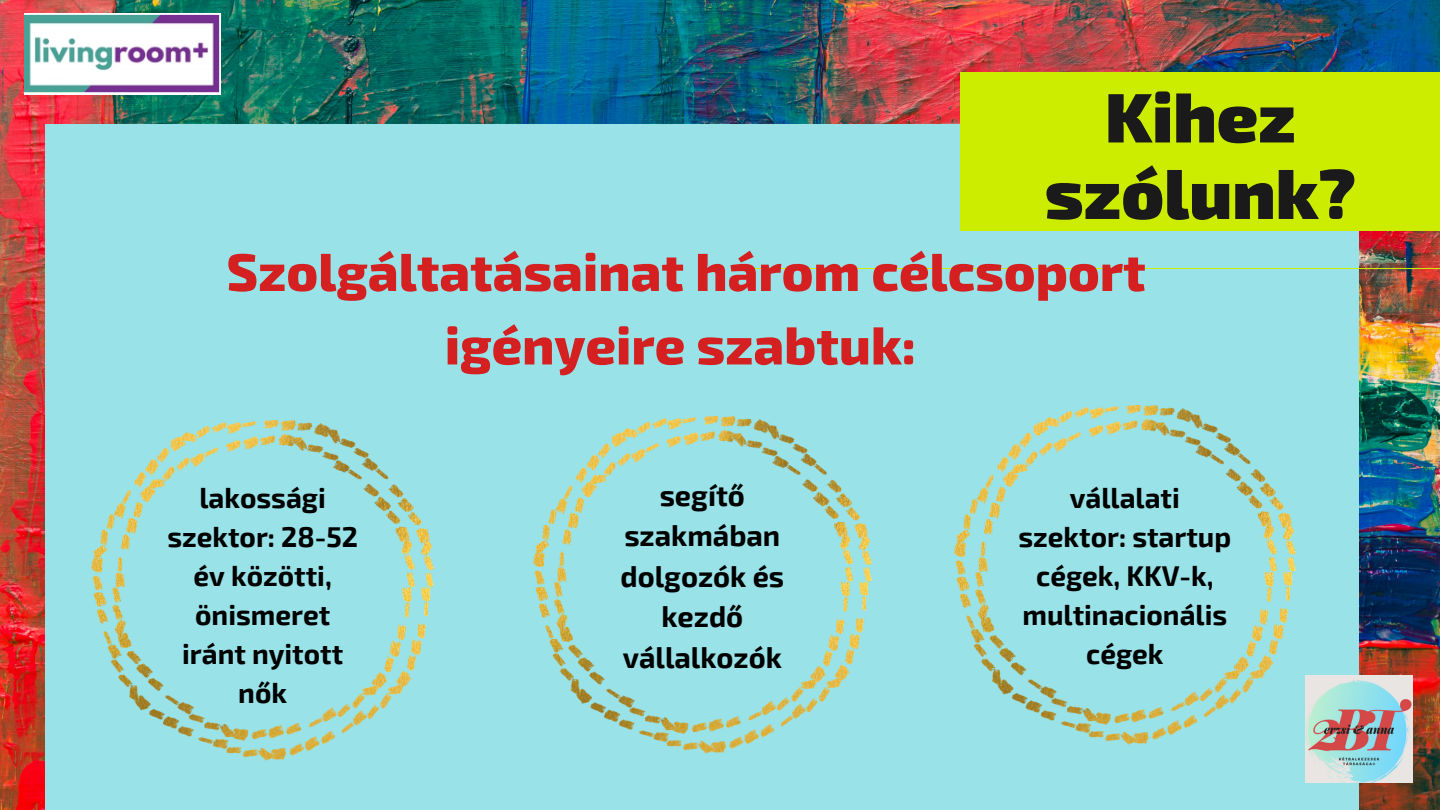
<style>
.page{position:relative;width:1440px;height:810px;background:#fff}
.page>*{position:absolute;margin:0;border:0;box-sizing:border-box;transform-origin:0 0}
.t1{font:900 70px/76.5px "Exo 2";color:#1b1a1a;text-align:center}
.t2{font:800 53px/73.5px "Exo 2";color:#d42020;text-align:center}
.t3{font:700 29px/40.5px "Exo 2";color:#000;text-align:center}
.t4{font:700 28px/39px "Exo 2";color:#000;text-align:center}
</style>
<div class="page">
<img style="left:0;top:0;width:1440px;height:810px">
<div style="left:46px;top:124px;width:1313px;height:686px;background:#98e2e8"></div>
<div style="left:961px;top:72px;width:479px;height:159px;background:#cced00"></div>
<hr style="left:749px;top:268px;width:691px;height:1px;background:#cced00">
<img style="left:1306px;top:676px;width:106px;height:106px">
<img style="left:92px;top:421px;width:341px;height:340px">
<img style="left:954px;top:405px;width:341px;height:340px">
<img style="left:533px;top:417px;width:339px;height:337px">
<img style="left:25px;top:13px;width:195px;height:81px">
<p class="t1" style="left:1045px;top:75px;width:313px">Kihez szólunk?</p>
<p class="t2" style="left:226px;top:232px;width:921px">Szolgáltatásainat három célcsoport igényeire szabtuk:</p>
<p class="t4" style="left:167px;top:477px;width:192px">lakossági szektor: 28-52 év közötti, önismeret iránt nyitott nők</p>
<p class="t3" style="left:621px;top:474px;width:165px">segítő szakmában dolgozók és kezdő vállalkozók</p>
<p class="t4" style="left:1018px;top:477px;width:214px">vállalati szektor: startup cégek, KKV-k, multinacionális cégek</p>
</div>
